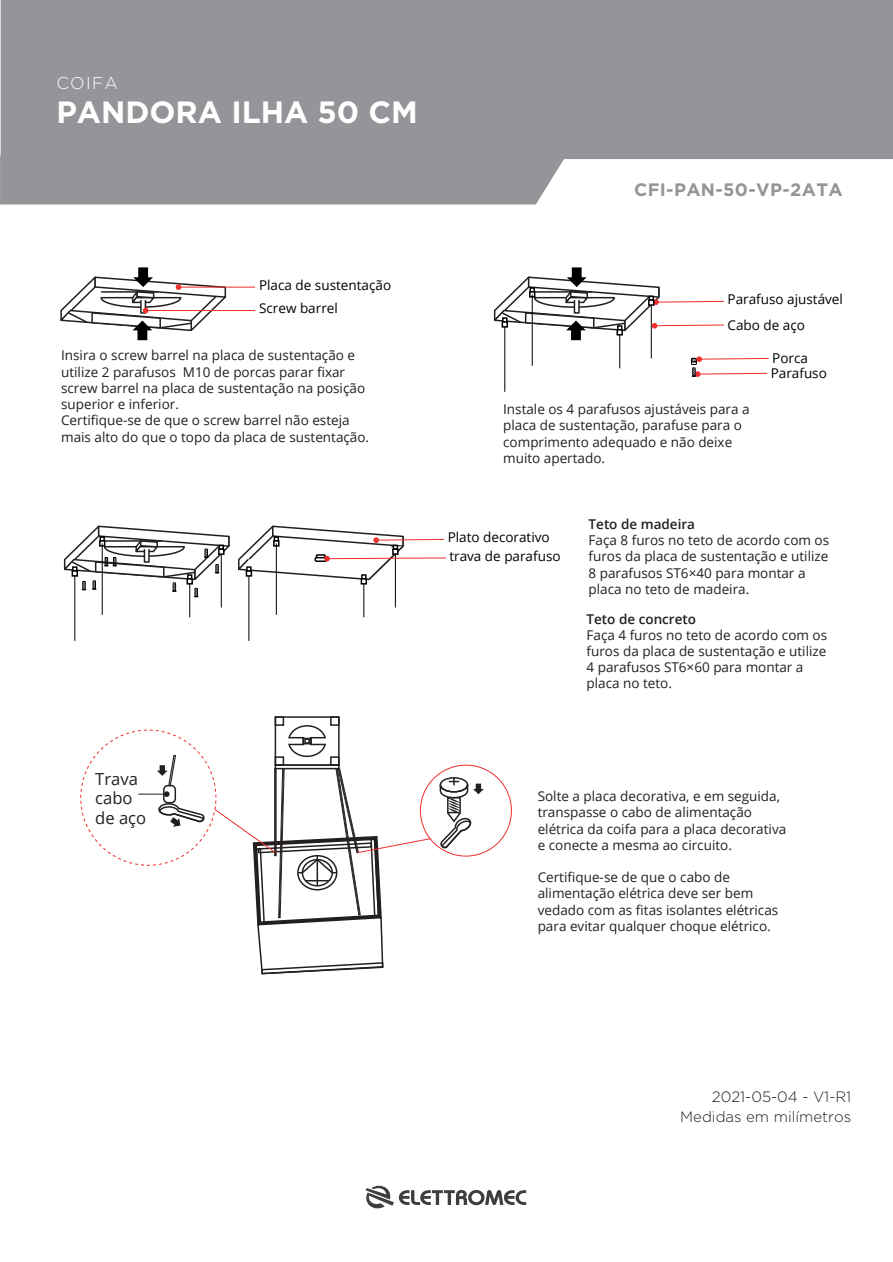
<style>
.page{position:relative;width:893px;height:1262px;background:#fff}
.page>*{position:absolute;margin:0;border:0;box-sizing:border-box;transform-origin:0 0}
.t1{font:700 30.75px "Gotham";color:#fff}
.t2{font:700 18px "Gotham";letter-spacing:.02em;color:#939598}
.t3{font:300 17.1px "Gotham";letter-spacing:.075em;color:#fff}
.t4{font:16.65px/20px "Open Sans";color:#231f20}
.t5{font:300 15px/19.8px "Gotham";color:#231f20;text-align:right}
.t6{font:13.5px/16.2px "Open Sans";color:#231f20}
.t7{font:13.5px/15px "Open Sans";color:#000001}
.t8{font:600 13.5px "Open Sans";color:#231f20}
</style>
<div class="page">
<svg style="left:0;top:0;width:892px;height:204px;background:#9c9ea0"></svg>
<svg style="left:365px;top:1185px;width:161px;height:24px"></svg>
<hr style="left:178px;top:287px;width:77px;height:1px;background:#ee2f2c">
<hr style="left:145px;top:310px;width:110px;height:1px;background:#ee2f2c">
<svg style="left:60px;top:267px;width:167px;height:73px"></svg>
<hr style="left:504px;top:327px;width:1px;height:65px;background:#000001">
<hr style="left:532px;top:294px;width:1px;height:72px;background:#000001">
<hr style="left:619px;top:335px;width:1px;height:33px;background:#000001">
<hr style="left:651px;top:304px;width:1px;height:54px;background:#000001">
<svg style="left:493px;top:267px;width:231px;height:73px"></svg>
<svg style="left:690px;top:356px;width:79px;height:21px"></svg>
<hr style="left:74px;top:576px;width:1px;height:65px;background:#000001">
<hr style="left:102px;top:543px;width:1px;height:72px;background:#000001">
<hr style="left:189px;top:584px;width:1px;height:33px;background:#000001">
<hr style="left:221px;top:553px;width:1px;height:54px;background:#000001">
<hr style="left:248px;top:576px;width:1px;height:65px;background:#000001">
<hr style="left:276px;top:543px;width:1px;height:72px;background:#000001">
<hr style="left:363px;top:584px;width:1px;height:33px;background:#000001">
<hr style="left:395px;top:553px;width:1px;height:54px;background:#000001">
<svg style="left:63px;top:525px;width:383px;height:72px"></svg>
<div style="left:439px;top:777px;width:29px;height:15px;border:2px solid #231f20;border-radius:50%"></div>
<svg style="left:439px;top:778px;width:44px;height:71px"></svg>
<svg style="left:214px;top:716px;width:217px;height:259px"></svg>
<svg style="left:138px;top:754px;width:67px;height:72px"></svg>
<p class="t3" style="left:56px;top:74px;width:63px">COIFA</p>
<h1 class="t1" style="left:56px;top:95px;width:363px">PANDORA ILHA 50 CM</h1>
<h2 class="t2" style="left:634px;top:179px;width:210px">CFI-PAN-50-VP-2ATA</h2>
<p class="t7" style="left:259px;top:278px;width:134px">Placa de sustentação</p>
<p class="t7" style="left:259px;top:300px;width:80px">Screw barrel</p>
<p class="t6" style="left:61px;top:347px;width:309px">Insira o screw barrel na placa de sustentação e utilize 2 parafusos M10 de porcas parar fixar screw barrel na placa de sustentação na posição superior e inferior.<br>Certifique-se de que o screw barrel não esteja mais alto do que o topo da placa de sustentação.</p>
<p class="t4" style="left:95px;top:768px;width:52px">Trava cabo de aço</p>
<p class="t7" style="left:727px;top:292px;width:117px">Parafuso ajustável</p>
<p class="t7" style="left:727px;top:317px;width:79px">Cabo de aço</p>
<p class="t6" style="left:503px;top:401px;width:248px">Instale os 4 parafusos ajustáveis para a placa de sustentação, parafuse para o comprimento adequado e não deixe muito apertado.</p>
<p class="t7" style="left:770px;top:350px;width:58px">Porca<br>Parafuso</p>
<p class="t7" style="left:447px;top:528px;width:114px;line-height:18.5px">Plato decorativo trava de parafuso</p>
<p class="t8" style="left:588px;top:515px;width:108px">Teto de madeira</p>
<p class="t6" style="left:588px;top:532px;width:242px">Faça 8 furos no teto de acordo com os furos da placa de sustentação e utilize<br>8 parafusos ST6×40 para montar a placa no teto de madeira.</p>
<p class="t8" style="left:586px;top:609px;width:111px">Teto de concreto</p>
<p class="t6" style="left:586px;top:626px;width:242px">Faça 4 furos no teto de acordo com os furos da placa de sustentação e utilize<br>4 parafusos ST6×60 para montar a placa no teto.</p>
<p class="t6" style="left:537px;top:787px;width:250px">Solte a placa decorativa, e em seguida, transpasse o cabo de alimentação elétrica da coifa para a placa decorativa e conecte a mesma ao circuito.</p>
<p class="t6" style="left:537px;top:868px;width:242px">Certifique-se de que o cabo de alimentação elétrica deve ser bem vedado com as fitas isolantes elétricas para evitar qualquer choque elétrico.</p>
<p class="t5" style="left:680px;top:1086px;width:172px">2021-05-04 - V1-R1<br>Medidas em milímetros</p>
</div>
